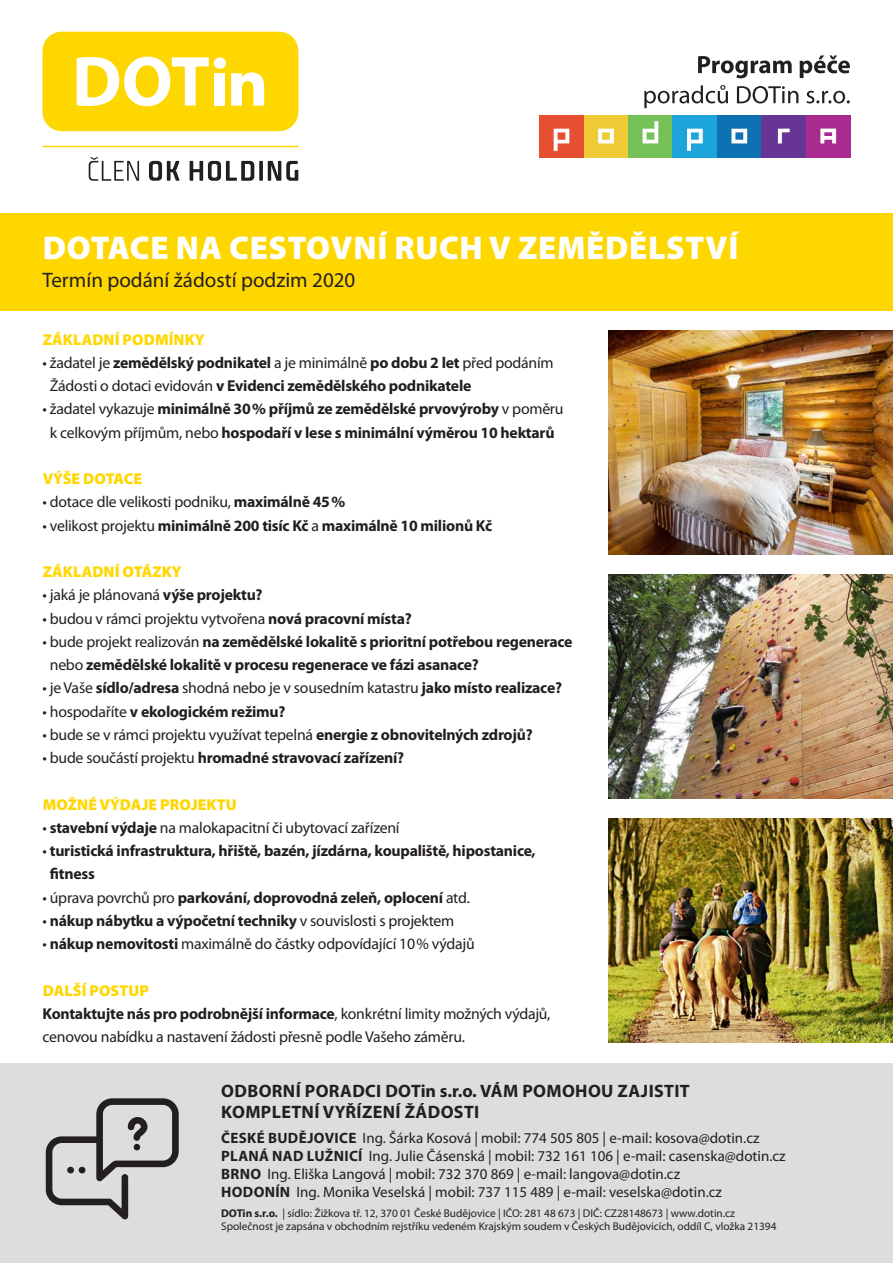
<style>
.page{position:relative;width:893px;height:1263px;background:#fff}
.page>*{position:absolute;margin:0;border:0;box-sizing:border-box;transform-origin:0 0}
.t1{font:900 33px "Myriad Pro";letter-spacing:.02em;color:#fff}
.t2{font:21px "Myriad Pro";color:#231f20}
.t3{font:700 18px/21.6px "Myriad Pro";letter-spacing:.02em;color:#231f20}
.t4{font:700 15.75px/23.2px "Myriad Pro";letter-spacing:-.015em;color:#231f20}
.t5{font:15.75px/23.2px "Myriad Pro";letter-spacing:-.015em;color:#231f20}
.t6{font:900 15.75px "Myriad Pro";letter-spacing:.005em;color:#ffd700}
.t7{font:15px/18px "Myriad Pro";color:#231f20}
.t8{font:11.25px/13.5px "Myriad Pro";color:#231f20}
.s1{font-weight:400}
.s2{font-weight:700}
.s3{font-weight:900;color:#ffd700}
</style>
<div class="page">
<img style="left:608px;top:331px;width:285px;height:223px">
<img style="left:608px;top:575px;width:285px;height:223px">
<img style="left:608px;top:819px;width:285px;height:223px">
<div style="left:539px;top:115px;width:45px;height:42px;background:#e74f33"></div>
<div style="left:584px;top:115px;width:44px;height:42px;background:#f0cb35"></div>
<div style="left:628px;top:115px;width:45px;height:42px;background:#75c057"></div>
<div style="left:673px;top:115px;width:44px;height:42px;background:#1da4dd"></div>
<div style="left:717px;top:115px;width:45px;height:42px;background:#0d71b2"></div>
<div style="left:762px;top:115px;width:44px;height:42px;background:#673595"></div>
<div style="left:806px;top:115px;width:44px;height:42px;background:#aa2b90"></div>
<svg style="left:731px;top:129px;width:16px;height:14px"></svg>
<svg style="left:820px;top:129px;width:16px;height:14px"></svg>
<svg style="left:778px;top:129px;width:12px;height:14px"></svg>
<svg style="left:554px;top:129px;width:15px;height:22px"></svg>
<svg style="left:598px;top:129px;width:16px;height:14px"></svg>
<svg style="left:643px;top:121px;width:15px;height:22px"></svg>
<svg style="left:687px;top:129px;width:16px;height:22px"></svg>
<svg style="left:698px;top:56px;width:94px;height:22px"></svg>
<svg style="left:800px;top:55px;width:50px;height:23px"></svg>
<svg style="left:644px;top:85px;width:84px;height:23px"></svg>
<svg style="left:737px;top:86px;width:61px;height:17px"></svg>
<svg style="left:806px;top:91px;width:44px;height:12px"></svg>
<div style="left:0;top:1063px;width:893px;height:200px;background:#dcdddf"></div>
<svg style="left:46px;top:1098px;width:133px;height:121px"></svg>
<div style="left:0;top:213px;width:893px;height:97px;background:#ffd700"></div>
<hr style="left:43px;top:146px;width:255px;height:1px;background:#ffd700">
<svg style="left:89px;top:157px;width:50px;height:24px"></svg>
<svg style="left:149px;top:161px;width:31px;height:20px"></svg>
<svg style="left:190px;top:161px;width:64px;height:20px"></svg>
<svg style="left:259px;top:161px;width:4px;height:20px"></svg>
<svg style="left:268px;top:161px;width:30px;height:20px"></svg>
<div style="left:43px;top:32px;width:255px;height:99px;background:#ffd700;border-radius:19px"></div>
<svg style="left:77px;top:57px;width:132px;height:49px"></svg>
<svg style="left:231px;top:72px;width:33px;height:34px"></svg>
<div style="left:214px;top:57px;width:12px;height:12px;background:#fff;border-radius:50%"></div>
<div style="left:214px;top:73px;width:11px;height:33px;background:#fff"></div>
<h1 class="t1" style="left:43px;top:229px;width:697px">DOTACE NA CESTOVNÍ RUCH V ZEMĚDĚLSTVÍ</h1>
<h2 class="t2" style="left:43px;top:269px;width:314px">Termín podání žádostí podzim 2020</h2>
<p class="t6" style="left:43px;top:330px;width:163px">ZÁKLADNÍ PODMÍNKY</p>
<p class="t4" style="left:50px;top:351px;width:505px;text-indent:-7px"><span class="s1">• žadatel je</span> zemědělský podnikatel <span class="s1">a je minimálně</span> po dobu 2 let <span class="s1">před podáním<br>Žádosti o dotaci evidován</span> v Evidenci zemědělského podnikatele</p>
<p class="t4" style="left:43px;top:398px;width:523px;text-align:center"><span class="s1">• žadatel vykazuje</span> minimálně 30% příjmů ze zemědělské prvovýroby <span class="s1">v poměru k celkovým příjmům, nebo</span> hospodaří v lese s minimální výměrou 10 hektarů</p>
<p class="t6" style="left:43px;top:470px;width:101px">VÝŠE DOTACE</p>
<p class="t5" style="left:43px;top:491px;width:304px">• dotace dle velikosti podniku, <span class="s2">maximálně 45%</span></p>
<p class="t4" style="left:43px;top:514px;width:451px"><span class="s1">• velikost projektu</span> minimálně 200 tisíc Kč <span class="s1">a</span> maximálně 10 milionů Kč</p>
<p class="t6" style="left:43px;top:563px;width:141px">ZÁKLADNÍ OTÁZKY</p>
<p class="t5" style="left:43px;top:584px;width:222px">• jaká je plánovaná <span class="s2">výše projektu?</span></p>
<p class="t5" style="left:43px;top:607px;width:371px">• budou v rámci projektu vytvořena <span class="s2">nová pracovní místa?</span></p>
<p class="t4" style="left:50px;top:630px;width:524px;text-indent:-7px"><span class="s1">• bude projekt realizován</span> na zemědělské lokalitě s prioritní potřebou regenerace <span class="s1">nebo</span> zemědělské lokalitě v procesu regenerace ve fázi asanace?</p>
<p class="t5" style="left:43px;top:677px;width:521px">• je Vaše <span class="s2">sídlo/adresa</span> shodná nebo je v sousedním katastru <span class="s2">jako místo realizace?</span></p>
<p class="t4" style="left:43px;top:700px;width:244px"><span class="s1">• hospodaříte</span> v ekologickém režimu?</p>
<p class="t5" style="left:43px;top:723px;width:492px">• bude se v rámci projektu využívat tepelná <span class="s2">energie z obnovitelných zdrojů?</span></p>
<p class="t4" style="left:43px;top:746px;width:363px"><span class="s1">• bude součástí projektu</span> hromadné stravovací zařízení?</p>
<p class="t6" style="left:43px;top:795px;width:196px">MOŽNÉ VÝDAJE PROJEKTU</p>
<p class="t5" style="left:43px;top:816px;width:359px">• <span class="s2">stavební výdaje</span> na malokapacitní či ubytovací zařízení</p>
<p class="t4" style="left:50px;top:839px;width:487px;text-indent:-7px"><span class="s1">•</span> turistická infrastruktura, hřiště, bazén, jízdárna, koupaliště, hipostanice, fitness</p>
<p class="t4" style="left:43px;top:886px;width:429px"><span class="s1">• úprava povrchů pro</span> parkování, doprovodná zeleň, oplocení <span class="s1">atd.</span></p>
<p class="t4" style="left:43px;top:909px;width:413px"><span class="s1">•</span> nákup nábytku a výpočetní techniky <span class="s1">v souvislosti s projektem</span></p>
<p class="t5" style="left:43px;top:932px;width:434px">• <span class="s2">nákup nemovitosti</span> maximálně do částky odpovídající 10% výdajů</p>
<p class="t5" style="left:43px;top:979px;width:509px"><span class="s3">DALŠÍ POSTUP<br></span><span class="s2">Kontaktujte nás pro podrobnější informace</span>, konkrétní limity možných výdajů, cenovou nabídku a nastavení žádosti přesně podle Vašeho záměru.</p>
<p class="t3" style="left:221px;top:1080px;width:470px">ODBORNÍ PORADCI DOTin s.r.o. VÁM POMOHOU ZAJISTIT<br>KOMPLETNÍ VYŘÍZENÍ ŽÁDOSTI</p>
<p class="t7" style="left:221px;top:1129px;width:566px"><span class="s2">ČESKÉ BUDĚJOVICE</span> Ing. Šárka Kosová | mobil: 774 505 805 | e-mail: kosova@dotin.cz <span class="s2">PLANÁ NAD LUŽNICÍ</span> Ing. Julie Čásenská | mobil: 732 161 106 | e-mail: casenska@dotin.cz <span class="s2">BRNO</span> Ing. Eliška Langová | mobil: 732 370 869 | e-mail: langova@dotin.cz<br><span class="s2">HODONÍN</span> Ing. Monika Veselská | mobil: 737 115 489 | e-mail: veselska@dotin.cz</p>
<p class="t8" style="left:221px;top:1206px;width:557px"><span class="s2">DOTin s.r.o.</span> | sídlo: Žižkova tř. 12, 370 01 České Budějovice | IČO: 281 48 673 | DIČ: CZ28148673 | www.dotin.cz<br>Společnost je zapsána v obchodním rejstříku vedeném Krajským soudem v Českých Budějovicích, oddíl C, vložka 21394</p>
</div>
